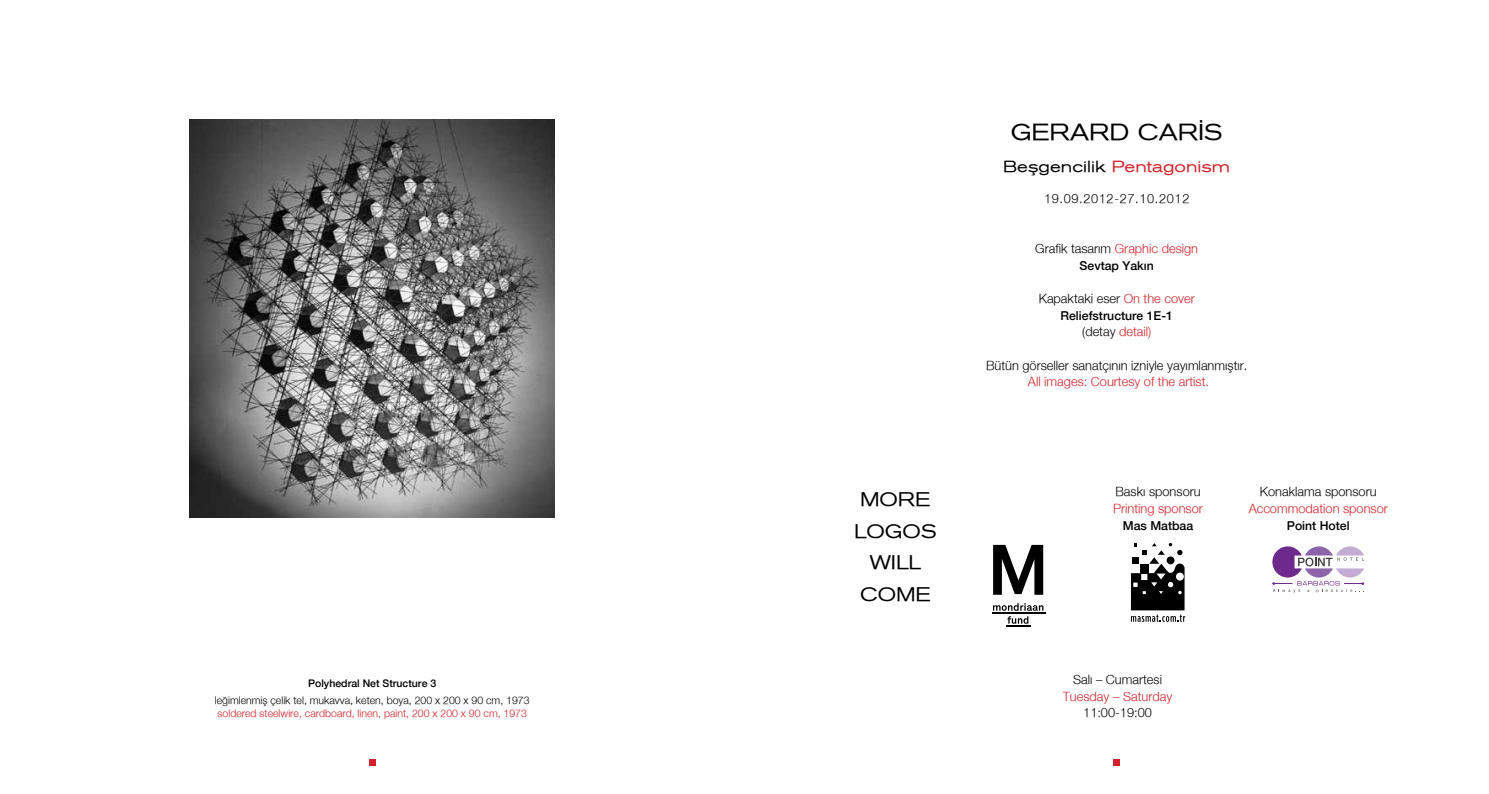
<style>
.page{position:relative;width:1489px;height:794px;background:#fff}
.page>*{position:absolute;margin:0;border:0;box-sizing:border-box;transform-origin:0 0}
.t1{font:22.75px "AG1 ex";color:#000}
.t2{font:19.25px/31.5px "AG1 ex";color:#000;text-align:center}
.t3{font:15.75px "AG1 ex";color:#000}
.t4{font:12.78px "Helvetica Neu Light E";color:#000}
.t5{font:12.78px "Helvetica Neu Light E";color:#d2232a}
.t6{font:12.78px "Helvetica Neu Light E";letter-spacing:.05em;color:#000}
.t7{font:500 12.25px "Helve Neu UN";color:#000}
.t8{font:10.5px "Helvetica Neu Light E";color:#d2232a}
.t9{font:10.5px "Helvetica Neu Light E";color:#000}
.t10{font:500 10.5px "Helve Neu UN";color:#000}
.s1{color:#d2232a}
.s2{color:#000}
</style>
<div class="page">
<div style="left:369px;top:759px;width:6px;height:7px;background:#d2232a"></div>
<div style="left:1113px;top:759px;width:6px;height:7px;background:#d2232a"></div>
<svg style="left:1272px;top:546px;width:92px;height:46px"></svg>
<svg style="left:1130px;top:543px;width:55px;height:79px"></svg>
<svg style="left:993px;top:545px;width:50px;height:50px"></svg>
<hr style="left:991px;top:612px;width:54px;height:1px;background:#000">
<svg style="left:992px;top:603px;width:51px;height:23px"></svg>
<img style="left:190px;top:119px;width:364px;height:399px">
<p class="t10" style="left:308px;top:677px;width:129px">Polyhedral Net Structure 3</p>
<p class="t9" style="left:215px;top:694px;width:316px">leğimlenmiş çelik tel, mukavva, keten, boya, 200 x 200 x 90 cm, 1973</p>
<p class="t8" style="left:217px;top:706px;width:311px">soldered steelwire, cardboard, linen, paint, 200 x 200 x 90 cm, 1973</p>
<h2 class="t2" style="left:854px;top:484px;width:84px">MORE<br>LOGOS<br>WILL<br>COME</h2>
<h1 class="t1" style="left:1010px;top:119px;width:213px">GERARD CARİS</h1>
<p class="t3" style="left:1003px;top:157px;width:229px">Beşgencilik <span class="s1">Pentagonism</span></p>
<p class="t6" style="left:1043px;top:191px;width:147px">19.09.2012-27.10.2012</p>
<p class="t4" style="left:1035px;top:241px;width:164px">Grafik tasarım <span class="s1">Graphic design</span></p>
<p class="t7" style="left:1079px;top:258px;width:76px">Sevtap Yakın</p>
<p class="t4" style="left:1038px;top:291px;width:157px">Kapaktaki eser <span class="s1">On the cover</span></p>
<p class="t7" style="left:1060px;top:308px;width:114px">Reliefstructure 1E-1</p>
<p class="t5" style="left:1082px;top:324px;width:70px"><span class="s2">(detay</span> detail)</p>
<p class="t4" style="left:986px;top:357px;width:263px">Bütün görseller sanatçının izniyle yayımlanmıştır.</p>
<p class="t5" style="left:1027px;top:374px;width:183px">All images: Courtesy of the artist.</p>
<p class="t4" style="left:1115px;top:484px;width:87px">Baskı sponsoru</p>
<p class="t5" style="left:1113px;top:500px;width:91px">Printing sponsor</p>
<p class="t7" style="left:1122px;top:518px;width:72px">Mas Matbaa</p>
<p class="t4" style="left:1259px;top:484px;width:118px">Konaklama sponsoru</p>
<p class="t5" style="left:1248px;top:500px;width:141px">Accommodation sponsor</p>
<p class="t7" style="left:1286px;top:518px;width:64px">Point Hotel</p>
<p class="t4" style="left:1072px;top:671px;width:90px">Salı – Cumartesi</p>
<p class="t5" style="left:1062px;top:688px;width:111px">Tuesday – Saturday</p>
<p class="t4" style="left:1083px;top:705px;width:70px">11:00-19:00</p>
</div>
